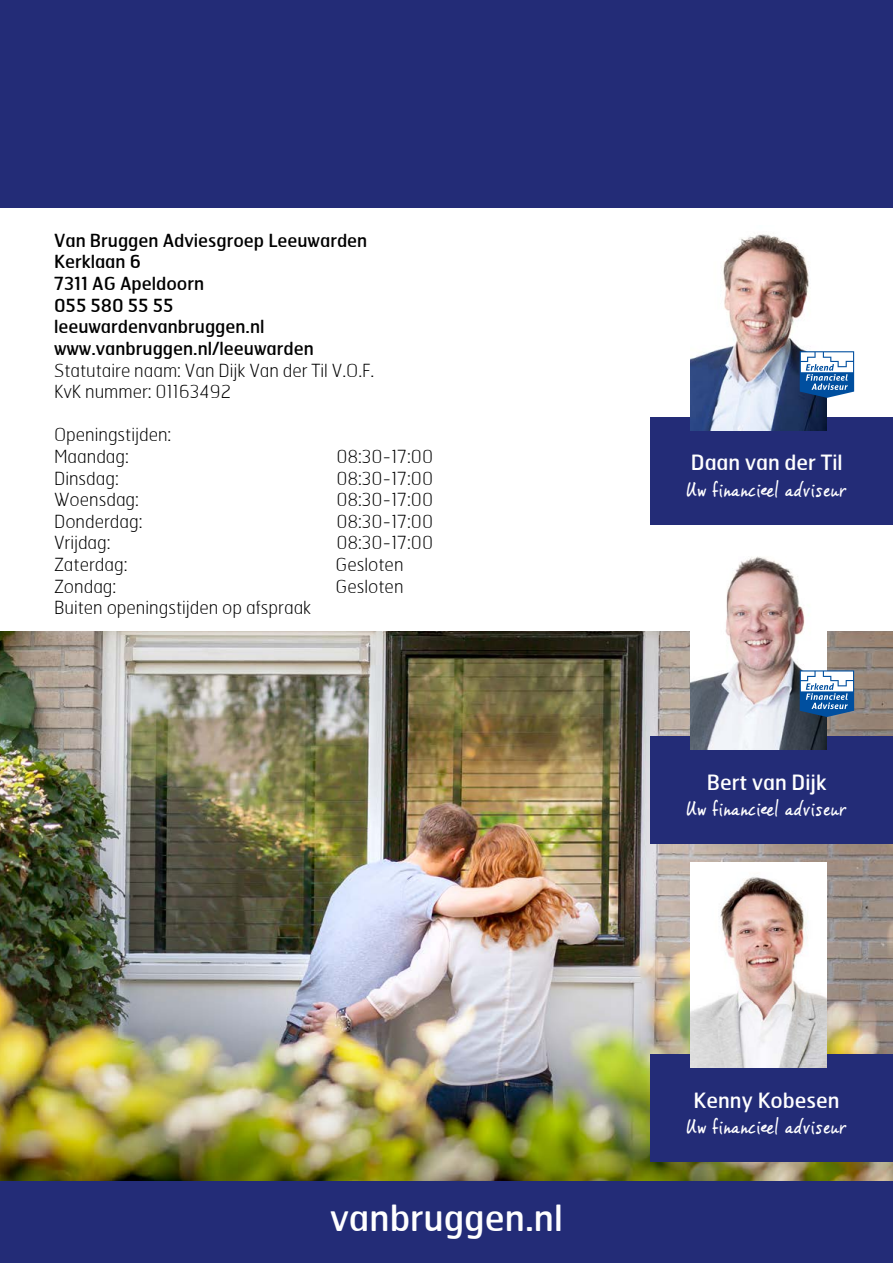
<style>
.page{position:relative;width:893px;height:1263px;background:#fff}
.page>*{position:absolute;margin:0;border:0;box-sizing:border-box;transform-origin:0 0}
.t1{font:36px "Hermes";color:#fff}
.t2{font:21px "Vince Hand II";color:#fff}
.t3{font:21px "Hermes";color:#fff}
.t4{font:100 18px/21.6px "Hermes";color:#000}
.t5{font:18px/21.6px "Hermes";color:#000}
</style>
<div class="page">
<div style="left:0;top:0;width:893px;height:208px;background:#232c77"></div>
<div style="left:0;top:1180px;width:893px;height:83px;background:#232c77"></div>
<img style="left:0;top:631px;width:893px;height:549px">
<div style="left:651px;top:417px;width:242px;height:107px;background:#232c77"></div>
<div style="left:651px;top:736px;width:242px;height:108px;background:#232c77"></div>
<div style="left:651px;top:1054px;width:242px;height:107px;background:#232c77"></div>
<img style="left:690px;top:234px;width:137px;height:197px">
<img style="left:690px;top:556px;width:137px;height:194px">
<img style="left:690px;top:862px;width:137px;height:206px">
<svg style="left:800px;top:351px;width:54px;height:47px"></svg>
<svg style="left:800px;top:670px;width:54px;height:47px"></svg>
<p class="t5" style="left:54px;top:229px;width:315px">Van Bruggen Adviesgroep Leeuwarden<br>Kerklaan 6<br>7311 AG Apeldoorn<br>055 580 55 55 leeuwardenvanbruggen.nl www.vanbruggen.nl/leeuwarden</p>
<p class="t4" style="left:54px;top:359px;width:322px">Statutaire naam: Van Dijk Van der Til V.O.F.<br>KvK nummer: 01163492</p>
<p class="t4" style="left:54px;top:423px;width:119px">Openingstijden:<br>Maandag:</p>
<p class="t4" style="left:336px;top:445px;width:98px">08:30-17:00</p>
<p class="t4" style="left:54px;top:467px;width:66px">Dinsdag:</p>
<p class="t4" style="left:336px;top:467px;width:98px">08:30-17:00</p>
<p class="t4" style="left:54px;top:488px;width:86px">Woensdag:</p>
<p class="t4" style="left:336px;top:488px;width:98px">08:30-17:00</p>
<p class="t4" style="left:54px;top:510px;width:90px">Donderdag:</p>
<p class="t4" style="left:336px;top:510px;width:98px">08:30-17:00</p>
<p class="t4" style="left:54px;top:531px;width:58px">Vrijdag:</p>
<p class="t4" style="left:336px;top:531px;width:98px">08:30-17:00</p>
<p class="t4" style="left:54px;top:553px;width:75px">Zaterdag:</p>
<p class="t4" style="left:336px;top:553px;width:69px">Gesloten</p>
<p class="t4" style="left:54px;top:575px;width:64px">Zondag:</p>
<p class="t4" style="left:336px;top:575px;width:69px">Gesloten</p>
<p class="t4" style="left:54px;top:596px;width:259px">Buiten openingstijden op afspraak</p>
<h1 class="t1" style="left:330px;top:1195px;width:234px">vanbruggen.nl</h1>
<p class="t3" style="left:691px;top:449px;width:153px">Daan van der Til</p>
<p class="t2" style="left:687px;top:476px;width:162px">Uw financieel adviseur</p>
<p class="t3" style="left:707px;top:768px;width:121px">Bert van Dijk</p>
<p class="t2" style="left:687px;top:795px;width:162px">Uw financieel adviseur</p>
<p class="t3" style="left:693px;top:1086px;width:148px">Kenny Kobesen</p>
<p class="t2" style="left:687px;top:1113px;width:162px">Uw financieel adviseur</p>
</div>
